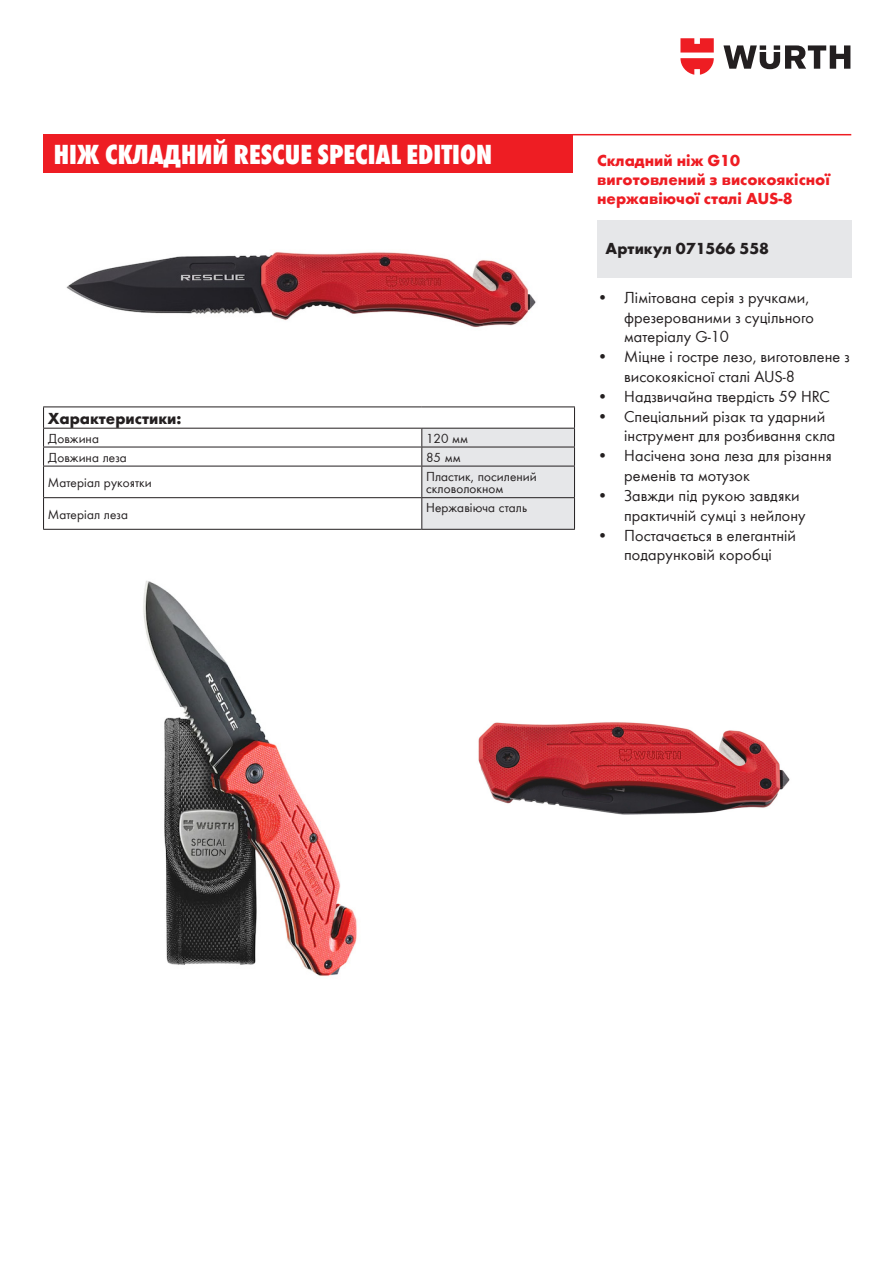
<style>
.page{position:relative;width:893px;height:1263px;background:#fff}
.page>*{position:absolute;margin:0;border:0;box-sizing:border-box;transform-origin:0 0}
.t1{font:800 condensed 28.5px "Wuerth";color:#fff}
.t2{font:16.5px/19.8px "Wuerth";color:#231f20}
.t3{font:700 16.5px/19px "Wuerth";color:#ee1d23}
.t4{font:700 16.5px "Wuerth";color:#231f20}
.t5{font:13.5px/12.8px "Wuerth";color:#231f20}
</style>
<div class="page">
<div style="left:43px;top:134px;width:530px;height:38px;background:#ee1d23"></div>
<hr style="left:573px;top:134px;width:278px;height:1px;background:#ee1d23">
<div style="left:597px;top:220px;width:254px;height:58px;background:#e6e7e9"></div>
<hr style="left:43px;top:406px;width:379px;height:1px;background:#231f20">
<hr style="left:422px;top:406px;width:153px;height:1px;background:#231f20">
<hr style="left:43px;top:428px;width:379px;height:1px;background:#231f20">
<hr style="left:43px;top:447px;width:379px;height:1px;background:#231f20">
<svg style="left:43px;top:407px;width:1px;height:59px"></svg>
<svg style="left:421px;top:407px;width:154px;height:122px"></svg>
<hr style="left:43px;top:466px;width:379px;height:1px;background:#231f20">
<hr style="left:43px;top:466px;width:1px;height:31px;background:#231f20">
<hr style="left:422px;top:466px;width:153px;height:1px;background:#231f20">
<hr style="left:421px;top:466px;width:1px;height:31px;background:#231f20">
<hr style="left:574px;top:466px;width:1px;height:31px;background:#231f20">
<hr style="left:43px;top:497px;width:379px;height:1px;background:#231f20">
<hr style="left:43px;top:498px;width:1px;height:31px;background:#231f20">
<hr style="left:422px;top:497px;width:153px;height:1px;background:#231f20">
<hr style="left:421px;top:498px;width:1px;height:31px;background:#231f20">
<hr style="left:574px;top:498px;width:1px;height:31px;background:#231f20">
<hr style="left:43px;top:529px;width:379px;height:1px;background:#231f20">
<hr style="left:422px;top:529px;width:153px;height:1px;background:#231f20">
<img style="left:66px;top:252px;width:470px;height:75px">
<img style="left:478px;top:722px;width:312px;height:93px">
<img style="left:143px;top:581px;width:214px;height:395px">
<svg style="left:723px;top:45px;width:127px;height:24px"></svg>
<svg style="left:680px;top:38px;width:34px;height:37px"></svg>
<p class="t1" style="left:54px;top:134px;width:440px">НІЖ СКЛАДНИЙ RESCUE SPECIAL EDITION</p>
<p class="t4" style="left:48px;top:406px;width:135px">Характеристики:</p>
<p class="t5" style="left:48px;top:431px;width:53px">Довжина</p>
<p class="t5" style="left:426px;top:431px;width:44px">120 мм</p>
<p class="t5" style="left:48px;top:450px;width:81px">Довжина леза</p>
<p class="t5" style="left:426px;top:450px;width:36px">85 мм</p>
<p class="t5" style="left:48px;top:475px;width:106px">Матеріал рукоятки</p>
<p class="t5" style="left:426px;top:469px;width:112px">Пластик, посилений скловолокном</p>
<p class="t5" style="left:48px;top:507px;width:82px">Матеріал леза</p>
<p class="t5" style="left:426px;top:501px;width:103px">Нержавіюча сталь</p>
<p class="t3" style="left:597px;top:149px;width:234px">Складний ніж G10 виготовлений з високоякісної нержавіючої сталі AUS-8</p>
<p class="t4" style="left:606px;top:236px;width:165px">Артикул 071566 558</p>
<p class="t2" style="left:624px;top:287px;width:192px;text-indent:-27px">• Лімітована серія з ручками, фрезерованими з суцільного матеріалу G-10</p>
<p class="t2" style="left:624px;top:346px;width:227px;text-indent:-27px">• Міцне і гостре лезо, виготовлене з високоякісної сталі AUS-8</p>
<p class="t2" style="left:597px;top:386px;width:234px">• Надзвичайна твердість 59 HRC</p>
<p class="t2" style="left:624px;top:405px;width:213px;text-indent:-27px">• Cпеціальний різак та ударний інструмент для розбивання скла</p>
<p class="t2" style="left:624px;top:445px;width:209px;text-indent:-27px">• Насічена зона леза для різання ременів та мотузок</p>
<p class="t2" style="left:624px;top:485px;width:183px;text-indent:-27px">• Завжди під рукою завдяки практичній сумці з нейлону</p>
<p class="t2" style="left:597px;top:524px;width:200px;text-align:center">• Постачається в елегантній подарунковій коробці</p>
</div>
